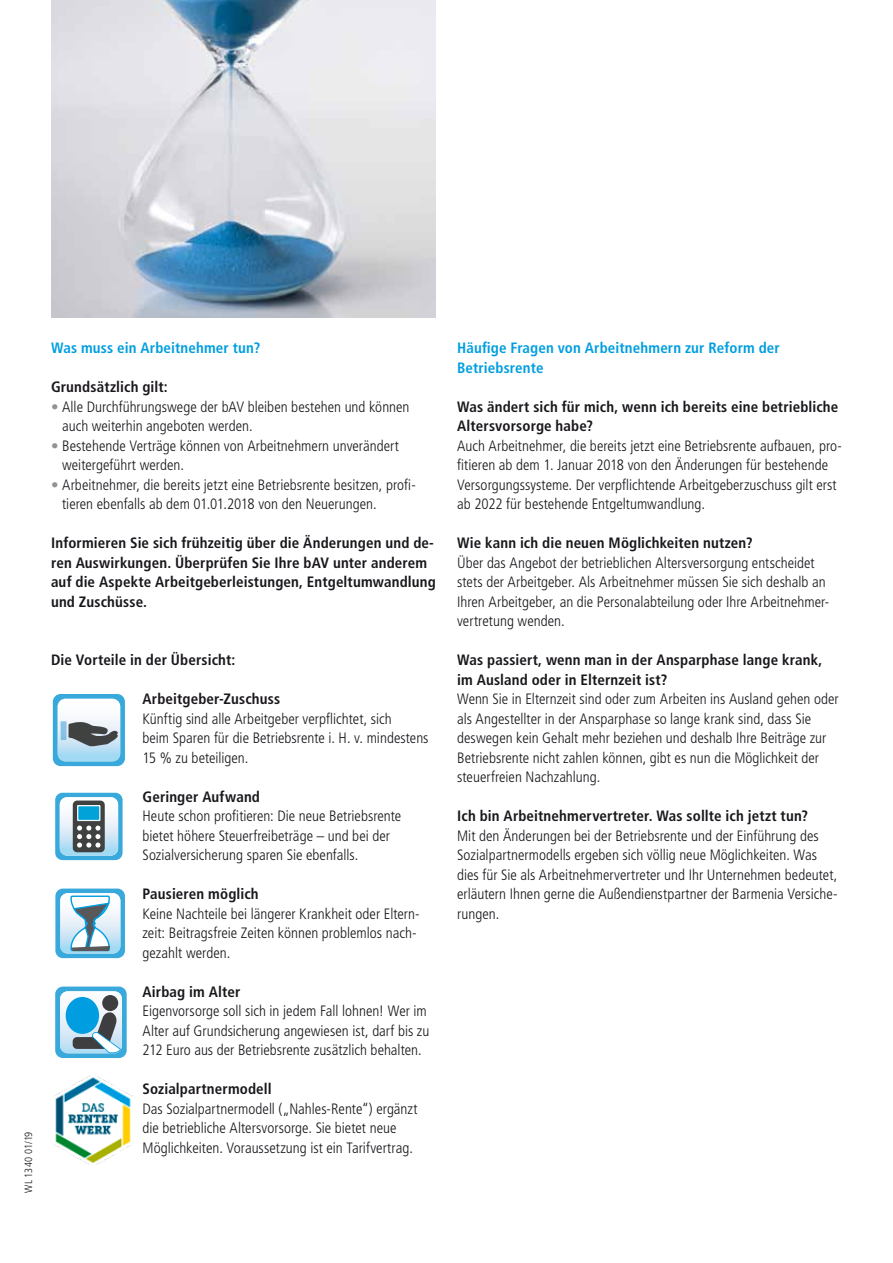
<style>
.page{position:relative;width:893px;height:1263px;background:#fff}
.page>*{position:absolute;margin:0;border:0;box-sizing:border-box;transform-origin:0 0}
.t1{font:300 condensed 15px/19.5px "Frutiger LT Std";color:#1a171c}
.t2{font:700 condensed 15px/19.5px "Frutiger LT Std";letter-spacing:.01em;color:#1a171c}
.t3{font:700 condensed 15px/19.5px "Frutiger LT Std";letter-spacing:.01em;color:#009ee0}
.t4{font:300 condensed 10.5px "Frutiger LT Std";letter-spacing:.01em;color:#1a171c}
.s1{color:#929395}
</style>
<div class="page">
<img style="left:51px;top:0;width:385px;height:318px">
<svg style="left:53px;top:694px;width:72px;height:72px"></svg>
<svg style="left:55px;top:793px;width:68px;height:67px"></svg>
<div style="left:78px;top:806px;width:21px;height:14px;background:#00a2d7"></div>
<svg style="left:55px;top:888px;width:70px;height:70px"></svg>
<svg style="left:55px;top:986px;width:72px;height:72px"></svg>
<div style="left:66px;top:997px;width:33px;height:37px;background:#009ee0;border-radius:50%"></div>
<img style="left:53px;top:1075px;width:79px;height:90px">
<p class="t4" style="left:23px;top:1193px;width:63px;rotate:-90deg">WL 1340 01/19</p>
<p class="t3" style="left:51px;top:338px;width:211px">Was muss ein Arbeitnehmer tun?</p>
<p class="t2" style="left:51px;top:377px;width:118px">Grundsätzlich gilt:</p>
<p class="t1" style="left:62px;top:397px;width:349px;text-indent:-11px"><span class="s1">•</span> Alle Durchführungswege der bAV bleiben bestehen und können auch weiterhin angeboten werden.</p>
<p class="t1" style="left:62px;top:436px;width:338px;text-indent:-11px"><span class="s1">•</span> Bestehende Verträge können von Arbeitnehmern unverändert weitergeführt werden.</p>
<p class="t1" style="left:62px;top:475px;width:355px;text-indent:-11px"><span class="s1">•</span> Arbeitnehmer, die bereits jetzt eine Betriebsrente besitzen, profi&shy;tieren ebenfalls ab dem 01.01.2018 von den Neuerungen.</p>
<p class="t2" style="left:51px;top:533px;width:386px">Informieren Sie sich frühzeitig über die Änderungen und de&shy;ren Auswirkungen. Überprüfen Sie Ihre bAV unter anderem auf die Aspekte Arbeitgeberleistungen, Entgeltumwandlung und Zuschüsse.</p>
<p class="t2" style="left:51px;top:650px;width:186px">Die Vorteile in der Übersicht:</p>
<p class="t2" style="left:143px;top:689px;width:139px">Arbeitgeber-Zuschuss</p>
<p class="t1" style="left:143px;top:709px;width:287px">Künftig sind alle Arbeitgeber verpflichtet, sich<br>beim Sparen für die Betriebsrente i. H. v. mindestens<br>15 % zu beteiligen.</p>
<p class="t2" style="left:143px;top:787px;width:119px">Geringer Aufwand</p>
<p class="t1" style="left:143px;top:807px;width:260px">Heute schon profitieren: Die neue Betriebsrente bietet höhere Steuerfreibeträge – und bei der<br>Sozialversicherung sparen Sie ebenfalls.</p>
<p class="t2" style="left:143px;top:884px;width:118px">Pausieren möglich</p>
<p class="t1" style="left:143px;top:904px;width:279px">Keine Nachteile bei längerer Krankheit oder Eltern&shy;zeit: Beitragsfreie Zeiten können problemlos nach&shy;gezahlt werden.</p>
<p class="t2" style="left:143px;top:982px;width:99px">Airbag im Alter</p>
<p class="t1" style="left:143px;top:1002px;width:288px">Eigenvorsorge soll sich in jedem Fall lohnen! Wer im<br>Alter auf Grundsicherung angewiesen ist, darf bis zu<br>212 Euro aus der Betriebsrente zusätzlich behalten.</p>
<p class="t2" style="left:143px;top:1079px;width:131px">Sozialpartnermodell</p>
<p class="t1" style="left:143px;top:1099px;width:277px">Das Sozialpartnermodell („Nahles-Rente“) ergänzt die betriebliche Altersvorsorge. Sie bietet neue<br>Möglichkeiten. Voraussetzung ist ein Tarifvertrag.</p>
<p class="t3" style="left:457px;top:338px;width:324px">Häufige Fragen von Arbeitnehmern zur Reform der<br>Betriebsrente</p>
<p class="t2" style="left:457px;top:397px;width:383px">Was ändert sich für mich, wenn ich bereits eine betriebliche<br>Altersvorsorge habe?</p>
<p class="t1" style="left:457px;top:436px;width:386px">Auch Arbeitnehmer, die bereits jetzt eine Betriebsrente aufbauen, pro&shy;fitieren ab dem 1. Januar 2018 von den Änderungen für bestehende Versorgungssysteme. Der verpflichtende Arbeitgeberzuschuss gilt erst ab 2022 für bestehende Entgeltumwandlung.</p>
<p class="t2" style="left:457px;top:533px;width:297px">Wie kann ich die neuen Möglichkeiten nutzen?</p>
<p class="t1" style="left:457px;top:553px;width:374px">Über das Angebot der betrieblichen Altersversorgung entscheidet stets der Arbeitgeber. Als Arbeitnehmer müssen Sie sich deshalb an Ihren Arbeitgeber, an die Personalabteilung oder Ihre Arbeitnehmer&shy;vertretung wenden.</p>
<p class="t2" style="left:457px;top:650px;width:367px">Was passiert, wenn man in der Ansparphase lange krank, im Ausland oder in Elternzeit ist?</p>
<p class="t1" style="left:457px;top:690px;width:383px">Wenn Sie in Elternzeit sind oder zum Arbeiten ins Ausland gehen oder als Angestellter in der Ansparphase so lange krank sind, dass Sie deswegen kein Gehalt mehr beziehen und deshalb Ihre Beiträge zur Betriebsrente nicht zahlen können, gibt es nun die Möglichkeit der steuerfreien Nachzahlung.</p>
<p class="t2" style="left:457px;top:806px;width:353px">Ich bin Arbeitnehmervertreter. Was sollte ich jetzt tun?</p>
<p class="t1" style="left:457px;top:826px;width:382px">Mit den Änderungen bei der Betriebsrente und der Einführung des Sozialpartnermodells ergeben sich völlig neue Möglichkeiten. Was dies für Sie als Arbeitnehmervertreter und Ihr Unternehmen bedeutet, erläutern Ihnen gerne die Außendienstpartner der Barmenia Versiche&shy;rungen.</p>
</div>
